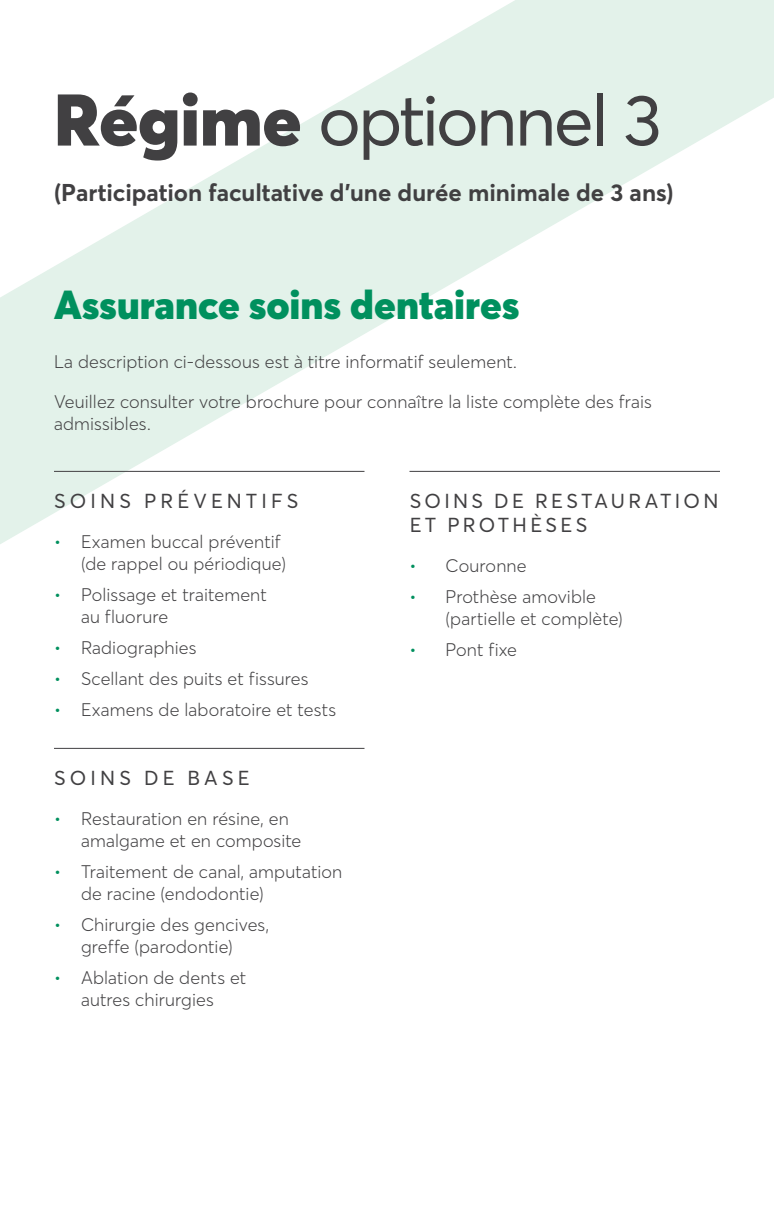
<style>
.page{position:relative;width:774px;height:1224px;background:#fff}
.page>*{position:absolute;margin:0;border:0;box-sizing:border-box;transform-origin:0 0}
.t1{font:72px "Desjardins Sans";letter-spacing:-.04em;color:#414042}
.t2{font:900 40px "Desjardins Sans";color:#00905e}
.t3{font:700 24px "Desjardins Sans";color:#414042}
.t4{font:20px/24px "Desjardins Sans";letter-spacing:.17em;color:#414042}
.t5{font:20px "Desjardins Sans";letter-spacing:.21em;color:#414042}
.t6{font:300 18px/22px "Desjardins Sans";letter-spacing:.01em;color:#414042}
.s1{font-weight:900}
.s2{color:#00905e}
</style>
<div class="page">
<svg style="left:0;top:0;width:774px;height:544px"></svg>
<hr style="left:54px;top:471px;width:310px;height:1px;background:#414042">
<hr style="left:54px;top:748px;width:310px;height:1px;background:#414042">
<hr style="left:410px;top:471px;width:310px;height:1px;background:#414042">
<h1 class="t1" style="left:54px;top:76px;width:609px"><span class="s1">Régime</span> optionnel 3</h1>
<h3 class="t3" style="left:54px;top:177px;width:621px">(Participation facultative d’une durée minimale de 3 ans)</h3>
<h2 class="t2" style="left:54px;top:279px;width:467px">Assurance soins dentaires</h2>
<p class="t6" style="left:54px;top:351px;width:465px">La description ci-dessous est à titre informatif seulement.</p>
<p class="t6" style="left:54px;top:391px;width:599px">Veuillez consulter votre brochure pour connaître la liste complète des frais admissibles.</p>
<p class="t5" style="left:54px;top:489px;width:246px">SOINS PRÉVENTIFS</p>
<p class="t6" style="left:81px;top:531px;width:207px;text-indent:-27px"><span class="s2">•</span> Examen buccal préventif (de rappel ou périodique)</p>
<p class="t6" style="left:81px;top:584px;width:187px;text-indent:-27px"><span class="s2">•</span> Polissage et traitement au fluorure</p>
<p class="t6" style="left:54px;top:637px;width:144px"><span class="s2">•</span> Radiographies</p>
<p class="t6" style="left:54px;top:668px;width:256px"><span class="s2">•</span> Scellant des puits et fissures</p>
<p class="t6" style="left:54px;top:699px;width:284px"><span class="s2">•</span> Examens de laboratoire et tests</p>
<p class="t5" style="left:54px;top:766px;width:197px">SOINS DE BASE</p>
<p class="t6" style="left:81px;top:808px;width:222px;text-indent:-27px"><span class="s2">•</span> Restauration en résine, en amalgame et en composite</p>
<p class="t6" style="left:81px;top:861px;width:263px;text-indent:-27px"><span class="s2">•</span> Traitement de canal, amputation de racine (endodontie)</p>
<p class="t6" style="left:54px;top:914px;width:217px;text-align:center"><span class="s2">•</span> Chirurgie des gencives, greffe (parodontie)</p>
<p class="t6" style="left:54px;top:967px;width:194px;text-align:center"><span class="s2">•</span> Ablation de dents et autres chirurgies</p>
<p class="t4" style="left:410px;top:489px;width:310px">SOINS DE RESTAURATION<br>ET PROTHÈSES</p>
<p class="t6" style="left:410px;top:555px;width:119px"><span class="s2">•</span> Couronne</p>
<p class="t6" style="left:446px;top:586px;width:179px;text-indent:-36px"><span class="s2">•</span> Prothèse amovible (partielle et complète)</p>
<p class="t6" style="left:410px;top:639px;width:109px"><span class="s2">•</span> Pont fixe</p>
</div>
